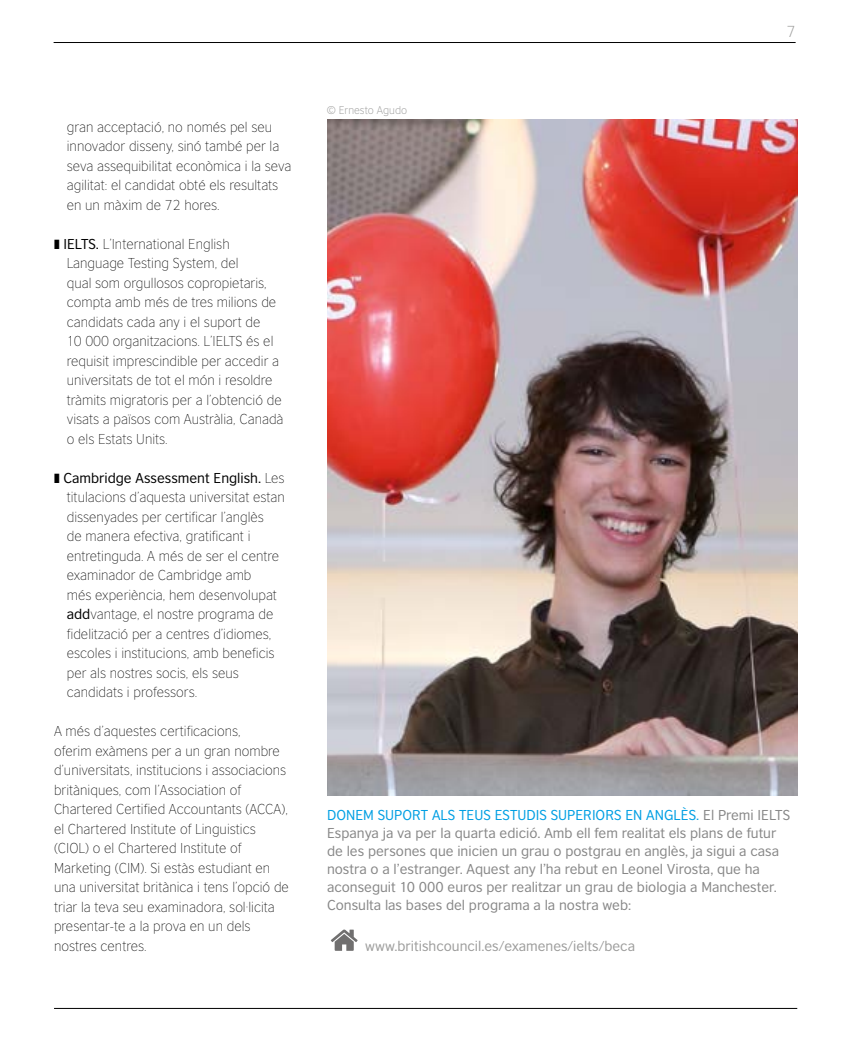
<style>
.page{position:relative;width:851px;height:1063px;background:#fff}
.page>*{position:absolute;margin:0;border:0;box-sizing:border-box;transform-origin:0 0}
.t1{font:300 15px "British Council Sans CE";color:#9d9d9c}
.t2{font:200 13.5px/19.5px "British Council Sans";color:#000}
.t3{font:13.5px/18px "British Council Sans CE";color:#878787}
.t4{font:13.5px "British Council Sans CE";color:#9d9d9c}
.t5{font:300 10.5px "British Council Sans CE";color:#9d9d9c}
.s1{font-weight:400}
.s2{color:#009fe3}
</style>
<div class="page">
<hr style="left:54px;top:42px;width:741px;height:1px;background:#000">
<hr style="left:54px;top:1008px;width:743px;height:1px;background:#000">
<img style="left:327px;top:120px;width:470px;height:675px">
<svg style="left:331px;top:930px;width:26px;height:21px"></svg>
<p class="t2" style="left:67px;top:117px;width:226px">gran acceptació, no només pel seu innovador disseny, sinó també per la seva assequibilitat econòmica i la seva agilitat: el candidat obté els resultats en un màxim de 72 hores.</p>
<p class="t2" style="left:63px;top:234px;width:222px"><span class="s1">IELTS.</span> L’International English Language Testing System, del<br>qual som orgullosos copropietaris, compta amb més de tres milions de candidats cada any i el suport de<br>10 000 organitzacions. L’IELTS és el requisit imprescindible per accedir a universitats de tot el món i resoldre tràmits migratoris per a l’obtenció de visats a països com Austràlia, Canadà o els Estats Units.</p>
<p class="t2" style="left:63px;top:468px;width:223px"><span class="s1">Cambridge Assessment English.</span> Les titulacions d’aquesta universitat estan dissenyades per certificar l’anglès<br>de manera efectiva, gratificant i entretinguda. A més de ser el centre examinador de Cambridge amb<br>més experiència, hem desenvolupat <span class="s1">add</span>vantage, el nostre programa de fidelització per a centres d’idiomes, escoles i institucions, amb beneficis per als nostres socis, els seus candidats i professors.</p>
<p class="t2" style="left:54px;top:722px;width:236px">A més d’aquestes certificacions,<br>oferim exàmens per a un gran nombre d’universitats, institucions i associacions britàniques, com l’Association of Chartered Certified Accountants (ACCA), el Chartered Institute of Linguistics (CIOL) o el Chartered Institute of Marketing (CIM). Si estàs estudiant en una universitat britànica i tens l’opció de triar la teva seu examinadora, sol·licita presentar-te a la prova en un dels nostres centres.</p>
<p class="t5" style="left:326px;top:103px;width:82px">© Ernesto Agudo</p>
<p class="t1" style="left:786px;top:22px;width:10px">7</p>
<p class="t3" style="left:327px;top:806px;width:464px"><span class="s2">DONEM SUPORT ALS TEUS ESTUDIS SUPERIORS EN ANGLÈS.</span> El Premi IELTS Espanya ja va per la quarta edició. Amb ell fem realitat els plans de futur de les persones que inicien un grau o postgrau en anglès, ja sigui a casa nostra o a l’estranger. Aquest any l’ha rebut en Leonel Virosta, que ha aconseguit 10 000 euros per realitzar un grau de biologia a Manchester.<br>Consulta las bases del programa a la nostra web:</p>
<p class="t4" style="left:365px;top:938px;width:271px">www.britishcouncil.es/examenes/ielts/beca</p>
</div>
